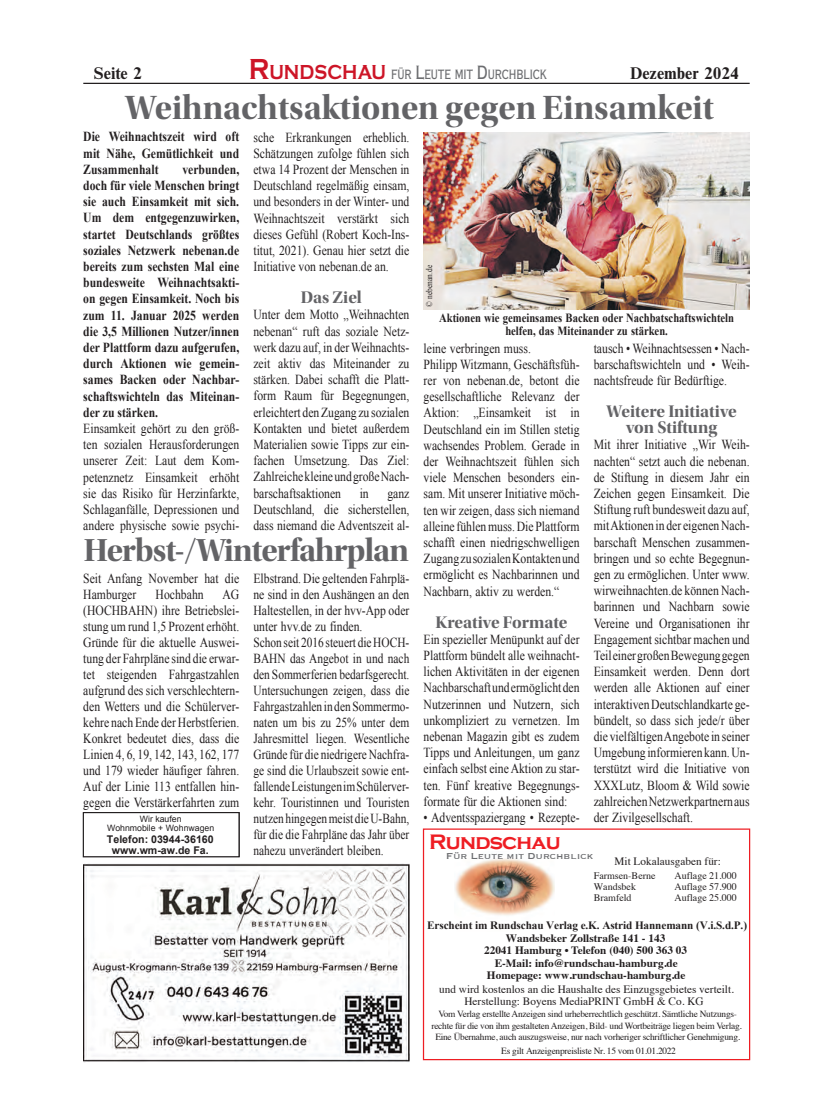
<style>
.page{position:relative;width:833px;height:1117px;background:#fff}
.page>*{position:absolute;margin:0;border:0;box-sizing:border-box;transform-origin:0 0}
.t1{font:35px "Utopia Std Bold Disp";color:#636366}
.t2{font:33.12px "Utopia Std Bold Disp";letter-spacing:-.025em;color:#636366}
.t3{font:700 21.5px "Copperplate Gothic";letter-spacing:-.035em;color:#ee1d23}
.t4{font:17.5px "Utopia Std Bold Disp";color:#636366}
.t5{font:700 17.5px "Nimbus Rom D";color:#231f20}
.t6{font:500 14px "Copperplate Con";color:#6c6d70;scale:.85 1}
.Helv_BlackCond_16_16{font:13.75px/16.1px "Times New Roman";color:#231f20;text-align:justify;scale:.85 1}
.t7{font:700 13.75px/16.1px "Times New Roman";color:#231f20;text-align:justify;scale:.85 1}
.Helv_BlackCond_16_16-2{font:13.75px/16px "Times New Roman";color:#231f20;text-align:justify;scale:.83 1}
.t8{font:700 12.5px "Times New Roman";color:#231f20;scale:.85 1}
.t9{font:700 11.25px/12.4px "Times";color:#231f20;text-align:center}
.t10{font:11.25px/12.5px "Times";color:#231f20;text-align:center}
.t11{font:11.25px "Copperplate";color:#6c6d70}
.t12{font:700 10.62px/10.6px "Arial";color:#231f20;text-align:center}
.t13{font:10px/11.2px "Times";color:#231f20}
.t14{font:9.38px/11.2px "Times";letter-spacing:-.025em;color:#231f20;text-align:center}
.t15{font:8.75px/8.8px "Arial";color:#231f20;text-align:center}
.t16{font:8.75px "Times New Roman";color:#231f20;scale:.85 1}
.s1{font-family:"Copperplate";font-weight:700;font-size:30px;color:#cd1527}
.s2{font-family:"Copperplate";font-weight:700;font-size:21px;color:#cd1527}
.s3{font-size:20px}
.s4{font-family:"Times New Roman"}
</style>
<div class="page">
<hr style="left:83px;top:83px;width:666px;height:1px;background:#231f20">
<div style="left:423px;top:828px;width:327px;height:231px;border:1px solid #ee1d23"></div>
<img style="left:455px;top:858px;width:99px;height:58px">
<div style="left:83px;top:812px;width:156px;height:45px;border:1px solid #231f20"></div>
<img style="left:83px;top:863px;width:326px;height:199px">
<img style="left:423px;top:132px;width:326px;height:178px">
<p class="t5" style="left:94px;top:61px;width:49px">Seite 2</p>
<p class="t6" style="left:249px;top:67px;width:352px"><span class="s1">R</span><span class="s2">UNDSCHAU</span> FÜR <span class="s3">L</span>EUTE MIT <span class="s3">D</span>URCHBLICK</p>
<p class="t5" style="left:630px;top:61px;width:110px">Dezember 2024</p>
<p class="t1" style="left:125px;top:88px;width:590px">Weihnachtsaktionen gegen Einsamkeit</p>
<p class="t7" style="left:83px;top:128px;width:185px">Die Weihnachtszeit wird oft mit Nähe, Gemütlichkeit und Zusammenhalt</p>
<p class="Helv_BlackCond_16_16" style="left:253px;top:129px;width:185px">sche Erkrankungen erheblich.<br>Schätzungen zufolge fühlen sich etwa 14 Prozent der Menschen in Deutschland regelmäßig einsam, und besonders in der Winter- und Weihnachtszeit verstärkt sich dieses Gefühl (Robert Koch-Ins&shy;titut, 2021). Genau hier setzt die Initiative von nebenan.de an.</p>
<p class="t4" style="left:301px;top:288px;width:63px">Das Ziel</p>
<p class="Helv_BlackCond_16_16" style="left:253px;top:306px;width:185px">Unter dem Motto „Weihnachten nebenan“ ruft das soziale Netz&shy;werk dazu auf, in der Weihnachts&shy;zeit aktiv das Miteinander zu stärken. Dabei schafft die Platt&shy;form Raum für Begegnungen, erleichtert den Zugang zu sozialen Kontakten und bietet außerdem Materialien sowie Tipps zur ein&shy;fachen Umsetzung. Das Ziel:<br>Zahlreiche kleine und große Nach&shy;barschaftsaktionen</p>
<p class="t7" style="left:83px;top:161px;width:185px;text-indent:99px">verbunden, doch für viele Menschen bringt sie auch Einsamkeit mit sich.<br>Um dem entgegenzuwirken, startet Deutschlands größtes soziales Netzwerk nebenan.de bereits zum sechsten Mal eine bundesweite Weihnachtsakti&shy;on gegen Einsamkeit. Noch bis zum 11. Januar 2025 werden die 3,5 Millionen Nutzer/innen der Plattform dazu aufgerufen, durch Aktionen wie gemein&shy;sames Backen oder Nachbar&shy;schaftswichteln das Miteinan&shy;der zu stärken.</p>
<p class="Helv_BlackCond_16_16" style="left:83px;top:420px;width:185px">Einsamkeit gehört zu den größ&shy;ten sozialen Herausforderungen unserer Zeit: Laut dem Kom&shy;petenznetz Einsamkeit erhöht sie das Risiko für Herzinfarkte, Schlaganfälle, Depressionen und andere physische sowie psychi-</p>
<p class="t16" style="left:423px;top:306px;width:50px;rotate:-90deg">© nebenan.de</p>
<p class="t8" style="left:439px;top:309px;width:348px">Aktionen wie gemeinsames Backen oder Nachbatschaftswichteln</p>
<p class="t8" style="left:505px;top:322px;width:193px">helfen, das Miteinander zu stärken.</p>
<p class="Helv_BlackCond_16_16" style="left:594px;top:339px;width:185px">tausch • Weihnachtsessen • Nach&shy;barschaftswichteln und • Weih&shy;nachtsfreude für Bedürftige.</p>
<p class="t4" style="left:606px;top:401px;width:132px">Weitere Initiative</p>
<p class="t4" style="left:626px;top:417px;width:93px">von Stiftung</p>
<p class="Helv_BlackCond_16_16" style="left:594px;top:436px;width:185px">Mit ihrer Initiative „Wir Weih&shy;nachten“ setzt auch die nebenan. de Stiftung in diesem Jahr ein Zeichen gegen Einsamkeit. Die Stiftung ruft bundesweit dazu auf, mit Aktionen in der eigenen Nach&shy;barschaft Menschen zusammen&shy;bringen und so echte Begegnun&shy;gen zu ermöglichen. Unter www. wirweihnachten.de können Nach&shy;barinnen und Nachbarn sowie Vereine und Organisationen ihr Engagement sichtbar machen und Teil einer großen Bewegung gegen Einsamkeit werden. Denn dort werden alle Aktionen auf einer interaktiven Deutschlandkarte ge&shy;bündelt, so dass sich jede/r über die vielfältigen Angebote in seiner Umgebung informieren kann. Un&shy;terstützt wird die Initiative von XXXLutz, Bloom &amp; Wild sowie zahlreichen Netzwerkpartnern aus der Zivilgesellschaft.</p>
<p class="Helv_BlackCond_16_16" style="left:423px;top:339px;width:128px">leine verbringen muss.</p>
<p class="Helv_BlackCond_16_16" style="left:423px;top:356px;width:185px">Philipp Witzmann, Geschäftsfüh&shy;rer von nebenan.de, betont die gesellschaftliche Relevanz der Aktion: „Einsamkeit ist in Deutschland ein im Stillen stetig wachsendes Problem. Gerade in der Weihnachtszeit fühlen sich viele Menschen besonders ein&shy;sam. Mit unserer Initiative möch&shy;ten wir zeigen, dass sich niemand alleine fühlen muss. Die Plattform schafft einen niedrigschwelligen Zugang zu sozialen Kontakten und ermöglicht es Nachbarinnen und Nachbarn, aktiv zu werden.“</p>
<p class="t4" style="left:435px;top:612px;width:133px">Kreative Formate</p>
<p class="Helv_BlackCond_16_16" style="left:423px;top:630px;width:185px">Ein spezieller Menüpunkt auf der Plattform bündelt alle weihnacht&shy;lichen Aktivitäten in der eigenen Nachbarschaft und ermöglicht den Nutzerinnen und Nutzern, sich unkompliziert zu vernetzen. Im nebenan Magazin gibt es zudem Tipps und Anleitungen, um ganz einfach selbst eine Aktion zu star&shy;ten. Fünf kreative Begegnungs&shy;formate für die Aktionen sind:</p>
<p class="Helv_BlackCond_16_16" style="left:423px;top:808px;width:185px">• Adventsspaziergang • Rezepte-</p>
<p class="Helv_BlackCond_16_16" style="left:360px;top:484px;width:12px">in</p>
<p class="Helv_BlackCond_16_16" style="left:253px;top:484px;width:185px;text-indent:134px">ganz Deutschland, die sicherstellen, dass niemand die Adventszeit al-</p>
<p class="t2" style="left:84px;top:532px;width:327px">Herbst-/Winterfahrplan</p>
<p class="Helv_BlackCond_16_16" style="left:83px;top:569px;width:185px">Seit Anfang November hat die<br>Hamburger</p>
<p class="Helv_BlackCond_16_16" style="left:253px;top:569px;width:185px">Elbstrand. Die geltenden Fahrplä&shy;ne sind in den Aushängen an den Haltestellen, in der hvv-App oder unter hvv.de zu finden.</p>
<p class="Helv_BlackCond_16_16-2" style="left:253px;top:633px;width:189px">Schon seit 2016 steuert die HOCH-BAHN das Angebot in und nach den Sommerferien bedarfsgerecht.<br>Untersuchungen zeigen, dass die Fahrgastzahlen in den Sommermo&shy;naten um bis zu 25% unter dem Jahresmittel liegen. Wesentliche Gründe für die niedrigere Nachfra&shy;ge sind die Urlaubszeit sowie ent&shy;fallende Leistungen im Schülerver&shy;kehr. Touristinnen und Touristen nutzen hingegen meist die U-Bahn, für die die Fahrpläne das Jahr über nahezu unverändert bleiben.</p>
<p class="Helv_BlackCond_16_16" style="left:156px;top:585px;width:58px">Hochbahn</p>
<p class="Helv_BlackCond_16_16" style="left:83px;top:585px;width:185px;text-indent:139px">AG (HOCHBAHN) ihre Betriebslei&shy;stung um rund 1,5 Prozent erhöht.<br>Gründe für die aktuelle Auswei&shy;tung der Fahrpläne sind die erwar&shy;tet steigenden Fahrgastzahlen aufgrund des sich verschlechtern&shy;den Wetters und die Schülerver&shy;kehre nach Ende der Herbstferien.<br>Konkret bedeutet dies, dass die Linien 4, 6, 19, 142, 143, 162, 177 und 179 wieder häufiger fahren.<br>Auf der Linie 113 entfallen hin&shy;gegen die Verstärkerfahrten zum</p>
<p class="t15" style="left:107px;top:814px;width:109px">Wir kaufen<br>Wohnmobile + Wohnwagen</p>
<p class="t3" style="left:429px;top:829px;width:133px">Rundschau</p>
<p class="t12" style="left:107px;top:834px;width:108px">Telefon: 03944-36160 www.wm-aw.de Fa.</p>
<p class="t11" style="left:446px;top:848px;width:148px">Für Leute mit Durchblick</p>
<p class="t10" style="left:614px;top:853px;width:108px">Mit Lokalausgaben für:</p>
<p class="t13" style="left:594px;top:868px;width:63px">Farmsen-Berne<br>Wandsbek<br>Bramfeld</p>
<p class="t13" style="left:674px;top:868px;width:64px;text-align:justify">Auflage 21.000<br>Auflage 57.900<br>Auflage 25.000</p>
<p class="t9" style="left:427px;top:917px;width:321px"><span class="s4">Erscheint im Rundschau Verlag e.K. Astrid Hannemann (V.i.S.d.P.)<br></span>Wandsbeker Zollstraße 141 - 143<br>22041 Hamburg • Telefon (040) 500 363 03<br>E-Mail: info@rundschau-hamburg.de<br>Homepage: www.rundschau-hamburg.de</p>
<p class="t14" style="left:431px;top:1007px;width:312px">Vom Verlag erstellte Anzeigen sind urheberrechtlich geschützt. Sämtliche Nutzungs&shy;rechte für die von ihm gestalteten Anzeigen, Bild- und Wortbeiträge liegen beim Verlag.<br>Eine Übernahme, auch auszugsweise, nur nach vorheriger schriftlicher Genehmigung.</p>
<p class="t14" style="left:501px;top:1043px;width:176px">Es gilt Anzeigenpreisliste Nr. 15 vom 01.01.2022</p>
<p class="t10" style="left:439px;top:981px;width:296px">und wird kostenlos an die Haushalte des Einzugsgebietes verteilt.<br>Herstellung: Boyens MediaPRINT GmbH &amp; Co. KG</p>
</div>
